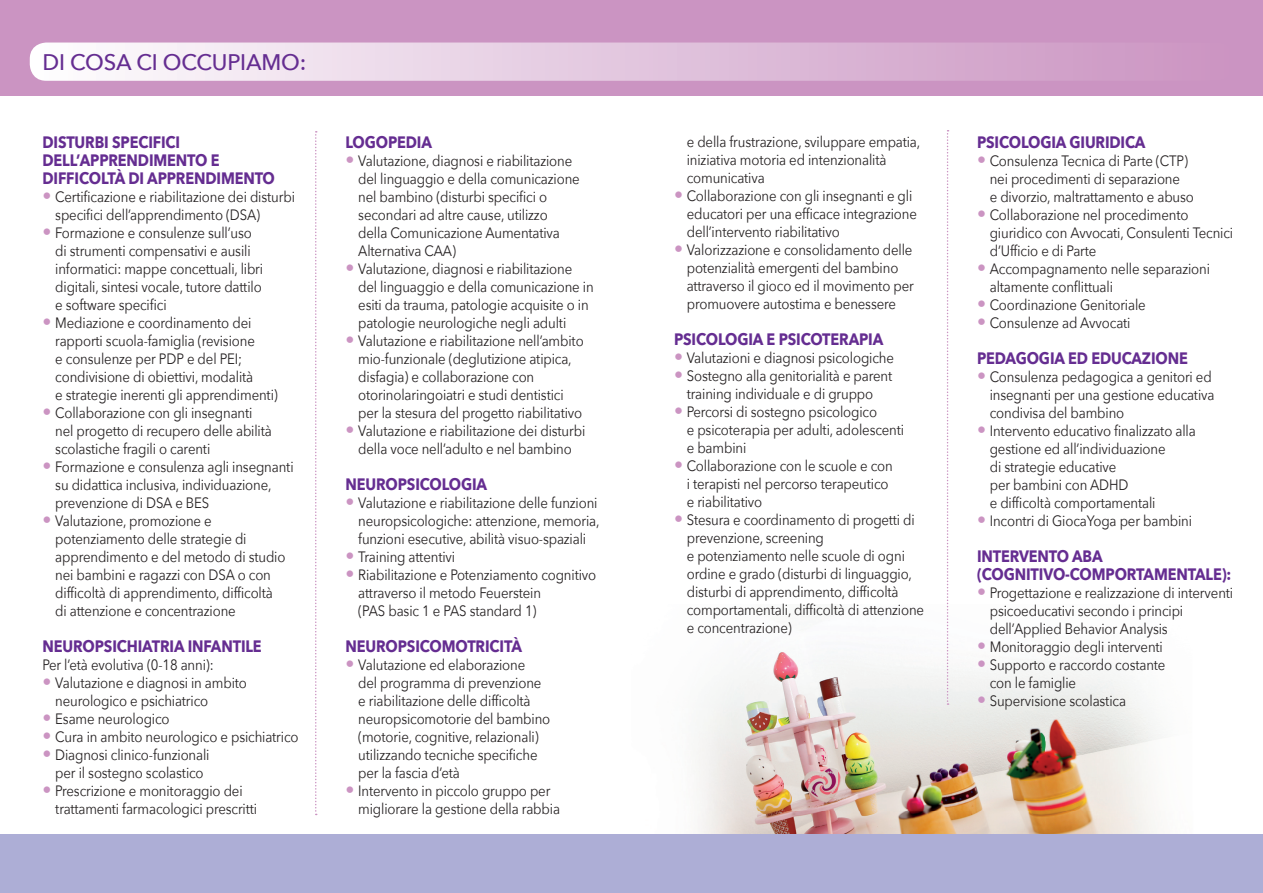
<style>
.page{position:relative;width:1263px;height:893px;background:#fff}
.page>*{position:absolute;margin:0;border:0;box-sizing:border-box;transform-origin:0 0}
.t1{font:500 22.5px "Avenir Next";letter-spacing:-.01em;color:#652d91}
.t2{font:700 16.5px/18px "Avenir Next";letter-spacing:-.01em;color:#652d91;scale:.88 1}
.t3{font:15px/18px "Avenir Next";letter-spacing:-.01em;color:#231f20;scale:.88 1}
.s1{font-size:18px;color:#cb94c2}
</style>
<div class="page">
<img style="left:694px;top:606px;width:466px;height:228px">
<div style="left:0;top:834px;width:1263px;height:59px;background:#adaed6"></div>
<div style="left:0;top:0;width:1263px;height:96px;background:#cb94c2"></div>
<svg style="left:30px;top:43px;width:1062px;height:38px;background:#e5cce1"></svg>
<svg style="left:315px;top:131px;width:2px;height:684px"></svg>
<svg style="left:947px;top:130px;width:1px;height:575px"></svg>
<h1 class="t1" style="left:43px;top:43px;width:265px">DI COSA CI OCCUPIAMO:</h1>
<p class="t2" style="left:43px;top:133px;width:266px">DISTURBI SPECIFICI<br>DELL’APPRENDIMENTO E<br>DIFFICOLTÀ DI APPRENDIMENTO</p>
<p class="t3" style="left:55px;top:187px;width:274px;text-indent:-13px"><span class="s1">•</span> Certificazione e riabilitazione dei disturbi specifici dell’apprendimento (DSA)</p>
<p class="t3" style="left:55px;top:223px;width:238px;text-indent:-13px"><span class="s1">•</span> Formazione e consulenze sull’uso di strumenti compensativi e ausili informatici: mappe concettuali, libri digitali, sintesi vocale, tutore dattilo e software specifici</p>
<p class="t3" style="left:55px;top:313px;width:254px;text-indent:-13px"><span class="s1">•</span> Mediazione e coordinamento dei rapporti scuola-famiglia (revisione<br>e consulenze per PDP e del PEI; condivisione di obiettivi, modalità<br>e strategie inerenti gli apprendimenti)</p>
<p class="t3" style="left:55px;top:403px;width:248px;text-indent:-13px"><span class="s1">•</span> Collaborazione con gli insegnanti nel progetto di recupero delle abilità scolastiche fragili o carenti</p>
<p class="t3" style="left:55px;top:457px;width:272px;text-indent:-13px"><span class="s1">•</span> Formazione e consulenza agli insegnanti su didattica inclusiva, individuazione, prevenzione di DSA e BES</p>
<p class="t3" style="left:55px;top:511px;width:263px;text-indent:-13px"><span class="s1">•</span> Valutazione, promozione e potenziamento delle strategie di apprendimento e del metodo di studio nei bambini e ragazzi con DSA o con difficoltà di apprendimento, difficoltà di attenzione e concentrazione</p>
<p class="t2" style="left:43px;top:637px;width:251px">NEUROPSICHIATRIA INFANTILE</p>
<p class="t3" style="left:43px;top:655px;width:196px">Per l’età evolutiva (0-18 anni):</p>
<p class="t3" style="left:55px;top:673px;width:219px;text-indent:-13px"><span class="s1">•</span> Valutazione e diagnosi in ambito neurologico e psichiatrico</p>
<p class="t3" style="left:43px;top:709px;width:146px"><span class="s1">•</span> Esame neurologico</p>
<p class="t3" style="left:43px;top:727px;width:293px"><span class="s1">•</span> Cura in ambito neurologico e psichiatrico</p>
<p class="t3" style="left:43px;top:745px;width:191px;text-align:center"><span class="s1">•</span> Diagnosi clinico-funzionali per il sostegno scolastico</p>
<p class="t3" style="left:55px;top:781px;width:231px;text-indent:-13px"><span class="s1">•</span> Prescrizione e monitoraggio dei trattamenti farmacologici prescritti</p>
<p class="t2" style="left:345px;top:133px;width:100px">LOGOPEDIA</p>
<p class="t3" style="left:358px;top:151px;width:253px;text-indent:-13px"><span class="s1">•</span> Valutazione, diagnosi e riabilitazione del linguaggio e della comunicazione nel bambino (disturbi specifici o secondari ad altre cause, utilizzo della Comunicazione Aumentativa Alternativa CAA)</p>
<p class="t3" style="left:358px;top:259px;width:269px;text-indent:-13px"><span class="s1">•</span> Valutazione, diagnosi e riabilitazione del linguaggio e della comunicazione in esiti da trauma, patologie acquisite o in patologie neurologiche negli adulti</p>
<p class="t3" style="left:358px;top:331px;width:258px;text-indent:-13px"><span class="s1">•</span> Valutazione e riabilitazione nell’ambito mio-funzionale (deglutizione atipica, disfagia) e collaborazione con otorinolaringoiatri e studi dentistici per la stesura del progetto riabilitativo</p>
<p class="t3" style="left:345px;top:421px;width:274px;text-align:center"><span class="s1">•</span> Valutazione e riabilitazione dei disturbi della voce nell’adulto e nel bambino</p>
<p class="t2" style="left:345px;top:475px;width:162px">NEUROPSICOLOGIA</p>
<p class="t3" style="left:358px;top:493px;width:276px;text-indent:-13px"><span class="s1">•</span> Valutazione e riabilitazione delle funzioni neuropsicologiche: attenzione, memoria, funzioni esecutive, abilità visuo-spaziali</p>
<p class="t3" style="left:345px;top:547px;width:126px"><span class="s1">•</span> Training attentivi</p>
<p class="t3" style="left:358px;top:565px;width:272px;text-indent:-13px"><span class="s1">•</span> Riabilitazione e Potenziamento cognitivo attraverso il metodo Feuerstein<br>(PAS basic 1 e PAS standard 1)</p>
<p class="t2" style="left:345px;top:637px;width:202px">NEUROPSICOMOTRICITÀ</p>
<p class="t3" style="left:358px;top:655px;width:220px;text-indent:-13px"><span class="s1">•</span> Valutazione ed elaborazione<br>del programma di prevenzione e riabilitazione delle difficoltà neuropsicomotorie del bambino (motorie, cognitive, relazionali) utilizzando tecniche specifiche per la fascia d’età</p>
<p class="t3" style="left:358px;top:781px;width:231px;text-indent:-13px"><span class="s1">•</span> Intervento in piccolo gruppo per migliorare la gestione della rabbia</p>
<p class="t3" style="left:687px;top:132px;width:267px">e della frustrazione, sviluppare empatia, iniziativa motoria ed intenzionalità comunicativa</p>
<p class="t3" style="left:687px;top:186px;width:263px;text-indent:-13px"><span class="s1">•</span> Collaborazione con gli insegnanti e gli educatori per una efficace integrazione dell’intervento riabilitativo</p>
<p class="t3" style="left:687px;top:240px;width:260px;text-indent:-13px"><span class="s1">•</span> Valorizzazione e consolidamento delle potenzialità emergenti del bambino attraverso il gioco ed il movimento per promuovere autostima e benessere</p>
<p class="t2" style="left:674px;top:330px;width:239px">PSICOLOGIA E PSICOTERAPIA</p>
<p class="t3" style="left:674px;top:348px;width:251px"><span class="s1">•</span> Valutazioni e diagnosi psicologiche</p>
<p class="t3" style="left:674px;top:366px;width:250px;text-align:center"><span class="s1">•</span> Sostegno alla genitorialità e parent training individuale e di gruppo</p>
<p class="t3" style="left:687px;top:402px;width:249px;text-indent:-13px"><span class="s1">•</span> Percorsi di sostegno psicologico<br>e psicoterapia per adulti, adolescenti e bambini</p>
<p class="t3" style="left:687px;top:456px;width:236px;text-indent:-13px"><span class="s1">•</span> Collaborazione con le scuole e con i terapisti nel percorso terapeutico e riabilitativo</p>
<p class="t3" style="left:687px;top:510px;width:271px;text-indent:-13px"><span class="s1">•</span> Stesura e coordinamento di progetti di prevenzione, screening<br>e potenziamento nelle scuole di ogni ordine e grado (disturbi di linguaggio, disturbi di apprendimento, difficoltà comportamentali, difficoltà di attenzione e concentrazione)</p>
<p class="t2" style="left:977px;top:133px;width:193px">PSICOLOGIA GIURIDICA</p>
<p class="t3" style="left:990px;top:151px;width:233px;text-indent:-13px"><span class="s1">•</span> Consulenza Tecnica di Parte (CTP) nei procedimenti di separazione<br>e divorzio, maltrattamento e abuso</p>
<p class="t3" style="left:990px;top:205px;width:278px;text-indent:-13px"><span class="s1">•</span> Collaborazione nel procedimento giuridico con Avvocati, Consulenti Tecnici d’Ufficio e di Parte</p>
<p class="t3" style="left:990px;top:259px;width:252px;text-indent:-13px"><span class="s1">•</span> Accompagnamento nelle separazioni altamente conflittuali</p>
<p class="t3" style="left:977px;top:295px;width:193px"><span class="s1">•</span> Coordinazione Genitoriale</p>
<p class="t3" style="left:977px;top:313px;width:176px"><span class="s1">•</span> Consulenze ad Avvocati</p>
<p class="t2" style="left:977px;top:349px;width:241px">PEDAGOGIA ED EDUCAZIONE</p>
<p class="t3" style="left:990px;top:367px;width:257px;text-indent:-13px"><span class="s1">•</span> Consulenza pedagogica a genitori ed insegnanti per una gestione educativa condivisa del bambino</p>
<p class="t3" style="left:990px;top:421px;width:236px;text-indent:-13px"><span class="s1">•</span> Intervento educativo finalizzato alla gestione ed all’individuazione<br>di strategie educative<br>per bambini con ADHD<br>e difficoltà comportamentali</p>
<p class="t3" style="left:977px;top:511px;width:246px"><span class="s1">•</span> Incontri di GiocaYoga per bambini</p>
<p class="t2" style="left:977px;top:547px;width:291px">INTERVENTO ABA (COGNITIVO-COMPORTAMENTALE):</p>
<p class="t3" style="left:990px;top:583px;width:278px;text-indent:-13px"><span class="s1">•</span> Progettazione e realizzazione di interventi psicoeducativi secondo i principi dell’Applied Behavior Analysis</p>
<p class="t3" style="left:977px;top:637px;width:213px"><span class="s1">•</span> Monitoraggio degli interventi</p>
<p class="t3" style="left:990px;top:655px;width:201px;text-indent:-13px"><span class="s1">•</span> Supporto e raccordo costante con le famiglie</p>
<p class="t3" style="left:977px;top:691px;width:171px"><span class="s1">•</span> Supervisione scolastica</p>
</div>
